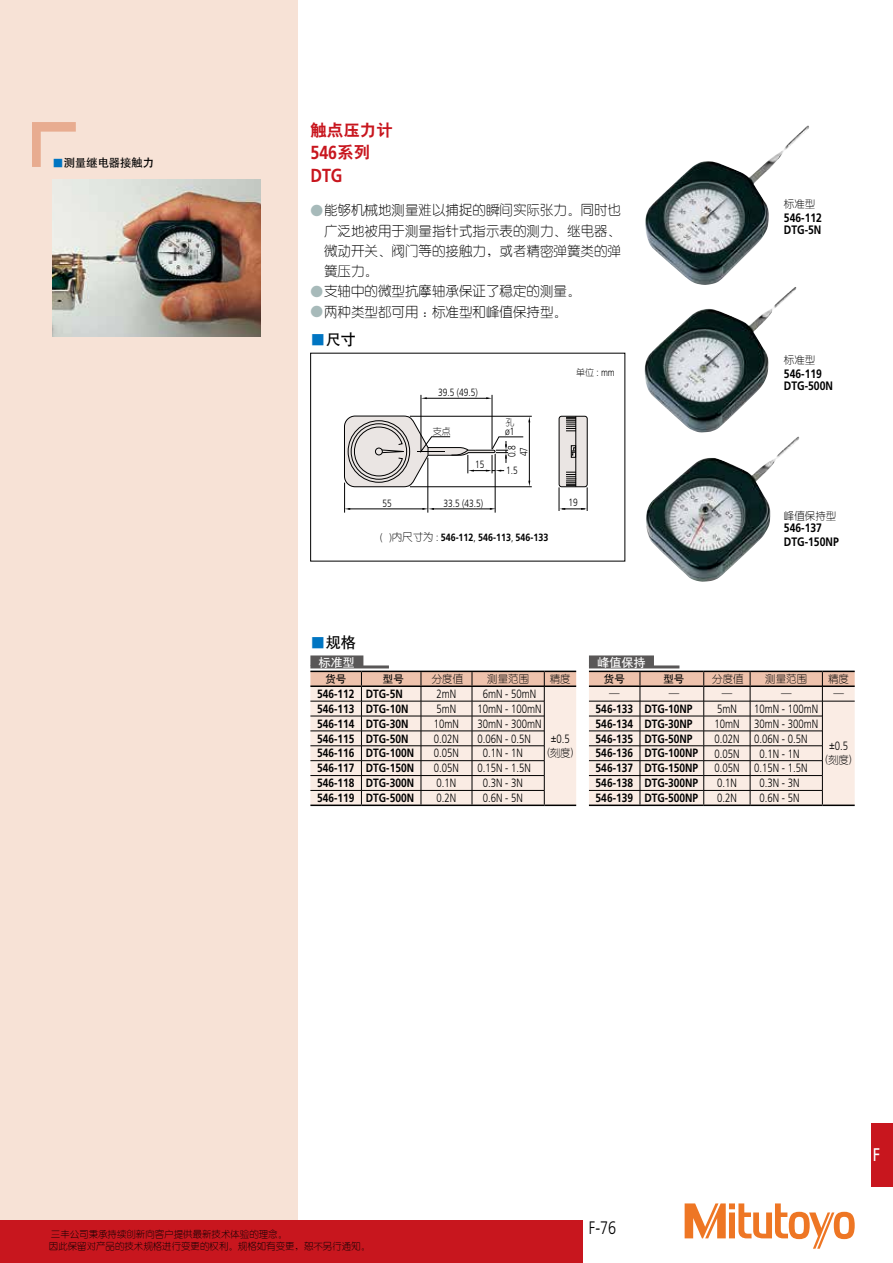
<style>
.page{position:relative;width:893px;height:1263px;background:#fff}
.page>*{position:absolute;margin:0;border:0;box-sizing:border-box;transform-origin:0 0}
.t1{font:700 18.9px/22.5px "Mitutoyo Frutiger";color:#c8161e}
.t2{font:18.3px "Mitutoyo Frutiger";color:#fff}
.t3{font:300 18px "Mitutoyo Frutiger";color:#000}
.t4{font:16.5px "H Yb 2 gj";color:#c8161e}
.t5{font:15px "H Yb 1 gj";color:#000}
.t6{font:13.5px/20.2px "H Ye 1 gj";color:#000;text-align:justify}
.t7{font:700 12.15px/11.7px "Mitutoyo Frutiger";color:#000}
.t8{font:700 12px "Mitutoyo Frutiger";color:#000}
.t9{font:300 12px "Mitutoyo Frutiger";color:#000}
.t10{font:12px "H Yb 1 gj";color:#fff}
.t11{font:11.25px "H Yb 1 gj";color:#000}
.t12{font:300 10.95px "Mitutoyo Frutiger";color:#000}
.t13{font:300 10.5px/11.9px "Mitutoyo Frutiger";color:#000}
.t14{font:10.5px "H Ye 1 gj";color:#000}
.t15{font:700 10.5px "Mitutoyo Frutiger";color:#000}
.t16{font:10.5px "H Yb 1 gj";color:#000}
.t17{font:300 10.35px "Mitutoyo Frutiger";color:#000}
.t18{font:9.45px/12px "H Ye 1 gj";color:#000}
.t19{font:9px "H Ye 1 gj";color:#000}
.s1{font-family:"Osaka";color:#0075c2}
.s2{font-family:"H Yb 2 gj";font-weight:400;font-size:16.5px}
.s3{font-family:"Osaka";font-size:12.75px;color:#a7baba}
.s4{font-family:"H Ye 1 gj";font-weight:400;font-size:9px}
.s5{font-weight:300}
.s6{font-family:"H Ye 1 gj";font-weight:400}
.s7{font-family:"H Ye 1 gj";font-weight:400;font-size:10.5px}
</style>
<div class="page">
<div style="left:0;top:0;width:298px;height:1242px;background:#f7e2d6"></div>
<div style="left:0;top:1220px;width:583px;height:43px;background:#c8161e"></div>
<div style="left:872px;top:1123px;width:21px;height:63px;background:#c8161e"></div>
<svg style="left:685px;top:1203px;width:170px;height:46px"></svg>
<svg style="left:32px;top:122px;width:44px;height:45px"></svg>
<img style="left:52px;top:179px;width:209px;height:158px">
<img style="left:645px;top:126px;width:164px;height:159px">
<img style="left:645px;top:287px;width:151px;height:146px">
<img style="left:646px;top:437px;width:153px;height:145px">
<div style="left:559px;top:416px;width:28px;height:71px;background:#eae5e3;border-radius:3px"></div>
<div style="left:559px;top:416px;width:29px;height:71px;border:1px solid #000;border-radius:3px"></div>
<hr style="left:575px;top:416px;width:1px;height:71px;background:#000">
<div style="left:571px;top:445px;width:5px;height:13px;border:1px solid #000"></div>
<svg style="left:571px;top:447px;width:5px;height:9px"></svg>
<svg style="left:566px;top:417px;width:10px;height:15px"></svg>
<svg style="left:559px;top:472px;width:29px;height:39px"></svg>
<hr style="left:344px;top:483px;width:1px;height:30px;background:#000">
<hr style="left:428px;top:458px;width:1px;height:55px;background:#000">
<hr style="left:495px;top:454px;width:1px;height:59px;background:#000">
<hr style="left:432px;top:509px;width:60px;height:1px;background:#000">
<svg style="left:490px;top:508px;width:6px;height:2px"></svg>
<hr style="left:348px;top:509px;width:76px;height:1px;background:#000">
<svg style="left:422px;top:508px;width:12px;height:2px"></svg>
<svg style="left:344px;top:508px;width:6px;height:2px"></svg>
<hr style="left:410px;top:486px;width:122px;height:1px;background:#000">
<hr style="left:410px;top:416px;width:122px;height:1px;background:#000">
<svg style="left:344px;top:394px;width:186px;height:93px"></svg>
<hr style="left:310px;top:804px;width:51px;height:2px;background:#000">
<hr style="left:361px;top:804px;width:60px;height:2px;background:#000">
<hr style="left:421px;top:804px;width:51px;height:2px;background:#000">
<hr style="left:472px;top:804px;width:72px;height:2px;background:#000">
<hr style="left:544px;top:804px;width:32px;height:2px;background:#000">
<svg style="left:310px;top:671px;width:266px;height:134px;background:#e4d4cb"></svg>
<div style="left:310px;top:655px;width:53px;height:11px;background:#595757"></div>
<hr style="left:310px;top:665px;width:79px;height:3px;background:#595757">
<hr style="left:589px;top:804px;width:51px;height:2px;background:#000">
<hr style="left:640px;top:804px;width:64px;height:2px;background:#000">
<hr style="left:704px;top:804px;width:46px;height:2px;background:#000">
<hr style="left:750px;top:804px;width:72px;height:2px;background:#000">
<hr style="left:822px;top:804px;width:33px;height:2px;background:#000">
<svg style="left:589px;top:671px;width:266px;height:134px;background:#e4d4cb"></svg>
<div style="left:589px;top:655px;width:65px;height:11px;background:#595757"></div>
<hr style="left:589px;top:665px;width:90px;height:3px;background:#595757">
<p class="t11" style="left:52px;top:157px;width:103px"><span class="s1">■</span>测量继电器接触力</p>
<p class="t4" style="left:310px;top:122px;width:84px">触点压力计</p>
<p class="t1" style="left:310px;top:141px;width:61px">546<span class="s2">系列<br></span>DTG</p>
<p class="t6" style="left:324px;top:200px;width:299px;text-indent:-14px"><span class="s3">●</span>能够机械地测量难以捕捉的瞬间实际张力。同时也广泛地被用于测量指针式指示表的测力、继电器、微动开关、阀门等的接触力，或者精密弹簧类的弹簧压力。</p>
<p class="t6" style="left:310px;top:281px;width:272px"><span class="s3">●</span>支轴中的微型抗摩轴承保证了稳定的测量。</p>
<p class="t6" style="left:310px;top:301px;width:258px"><span class="s3">●</span>两种类型都可用：标准型和峰值保持型。</p>
<p class="t5" style="left:310px;top:332px;width:47px"><span class="s1">■</span>尺寸</p>
<p class="t13" style="left:438px;top:386px;width:41px">39.5 (49.5)</p>
<p class="t19" style="left:433px;top:426px;width:19px">支点</p>
<p class="t13" style="left:475px;top:458px;width:11px">15</p>
<p class="t19" style="left:505px;top:417px;width:10px">孔</p>
<p class="t13" style="left:505px;top:426px;width:11px">ø1</p>
<p class="t13" style="left:506px;top:457px;width:13px;rotate:-90deg">0.8<br>47</p>
<p class="t13" style="left:506px;top:464px;width:13px">1.5</p>
<p class="t17" style="left:576px;top:366px;width:40px"><span class="s4">单位</span> : mm</p>
<p class="t13" style="left:443px;top:497px;width:41px">33.5 (43.5)</p>
<p class="t13" style="left:382px;top:497px;width:11px">55</p>
<p class="t13" style="left:568px;top:497px;width:11px">19</p>
<p class="t15" style="left:380px;top:531px;width:170px"><span class="s5">( )</span><span class="s6">内尺寸为</span> <span class="s5">:</span> 546-112<span class="s5">,</span> 546-113<span class="s5">,</span> 546-133</p>
<p class="t14" style="left:784px;top:199px;width:33px">标准型</p>
<p class="t7" style="left:784px;top:212px;width:40px">546-112<br>DTG-5N</p>
<p class="t14" style="left:784px;top:354px;width:33px">标准型</p>
<p class="t7" style="left:784px;top:368px;width:51px">546-119<br>DTG-500N</p>
<p class="t14" style="left:784px;top:510px;width:54px">峰值保持型</p>
<p class="t7" style="left:784px;top:521px;width:56px;line-height:13.8px">546-137<br>DTG-150NP</p>
<p class="t5" style="left:310px;top:634px;width:47px"><span class="s1">■</span>规格</p>
<p class="t10" style="left:319px;top:656px;width:37px">标准型</p>
<p class="t16" style="left:325px;top:673px;width:22px">货号</p>
<p class="t16" style="left:383px;top:673px;width:22px">型号</p>
<p class="t14" style="left:432px;top:673px;width:33px">分度值</p>
<p class="t14" style="left:487px;top:673px;width:43px">测量范围</p>
<p class="t14" style="left:550px;top:673px;width:22px">精度</p>
<p class="t8" style="left:317px;top:687px;width:87px">546-112 DTG-5N</p>
<p class="t9" style="left:437px;top:687px;width:21px">2mN</p>
<p class="t9" style="left:483px;top:687px;width:55px">6mN - 50mN</p>
<p class="t9" style="left:551px;top:732px;width:21px">±0.5</p>
<p class="t12" style="left:547px;top:746px;width:27px">(<span class="s7">刻度</span>)</p>
<p class="t8" style="left:317px;top:701px;width:93px">546-113 DTG-10N</p>
<p class="t9" style="left:437px;top:702px;width:21px">5mN</p>
<p class="t9" style="left:477px;top:702px;width:66px">10mN - 100mN</p>
<p class="t8" style="left:317px;top:716px;width:93px">546-114 DTG-30N</p>
<p class="t9" style="left:434px;top:717px;width:27px">10mN</p>
<p class="t9" style="left:477px;top:717px;width:66px">30mN - 300mN</p>
<p class="t8" style="left:317px;top:731px;width:93px">546-115 DTG-50N</p>
<p class="t9" style="left:434px;top:731px;width:27px">0.02N</p>
<p class="t9" style="left:477px;top:731px;width:55px">0.06N - 0.5N</p>
<p class="t8" style="left:317px;top:746px;width:98px">546-116 DTG-100N</p>
<p class="t9" style="left:434px;top:746px;width:27px">0.05N</p>
<p class="t9" style="left:483px;top:746px;width:42px">0.1N - 1N</p>
<p class="t8" style="left:317px;top:761px;width:98px">546-117 DTG-150N</p>
<p class="t9" style="left:434px;top:761px;width:27px">0.05N</p>
<p class="t9" style="left:477px;top:761px;width:55px">0.15N - 1.5N</p>
<p class="t8" style="left:317px;top:776px;width:98px">546-118 DTG-300N</p>
<p class="t9" style="left:437px;top:776px;width:21px">0.1N</p>
<p class="t9" style="left:483px;top:776px;width:42px">0.3N - 3N</p>
<p class="t8" style="left:317px;top:790px;width:98px">546-119 DTG-500N</p>
<p class="t9" style="left:437px;top:791px;width:21px">0.2N</p>
<p class="t9" style="left:483px;top:791px;width:42px">0.6N - 5N</p>
<p class="t10" style="left:597px;top:656px;width:49px">峰值保持</p>
<p class="t16" style="left:604px;top:673px;width:22px">货号</p>
<p class="t16" style="left:663px;top:673px;width:22px">型号</p>
<p class="t14" style="left:712px;top:673px;width:33px">分度值</p>
<p class="t14" style="left:765px;top:673px;width:44px">测量范围</p>
<p class="t14" style="left:828px;top:673px;width:22px">精度</p>
<p class="t14" style="left:609px;top:689px;width:12px">—</p>
<p class="t14" style="left:669px;top:689px;width:12px">—</p>
<p class="t14" style="left:722px;top:689px;width:12px">—</p>
<p class="t14" style="left:781px;top:689px;width:12px">—</p>
<p class="t14" style="left:833px;top:689px;width:12px">—</p>
<p class="t8" style="left:596px;top:701px;width:98px">546-133 DTG-10NP</p>
<p class="t9" style="left:717px;top:702px;width:21px">5mN</p>
<p class="t9" style="left:754px;top:702px;width:66px">10mN - 100mN</p>
<p class="t9" style="left:829px;top:739px;width:21px">±0.5</p>
<p class="t12" style="left:826px;top:753px;width:27px">(<span class="s7">刻度</span>)</p>
<p class="t8" style="left:596px;top:716px;width:98px">546-134 DTG-30NP</p>
<p class="t9" style="left:714px;top:717px;width:105px">10mN 30mN - 300mN</p>
<p class="t8" style="left:596px;top:731px;width:98px">546-135 DTG-50NP</p>
<p class="t9" style="left:714px;top:731px;width:95px">0.02N 0.06N - 0.5N</p>
<p class="t8" style="left:596px;top:746px;width:104px">546-136 DTG-100NP</p>
<p class="t9" style="left:714px;top:746px;width:27px">0.05N</p>
<p class="t9" style="left:759px;top:746px;width:42px">0.1N - 1N</p>
<p class="t8" style="left:596px;top:761px;width:104px">546-137 DTG-150NP</p>
<p class="t9" style="left:714px;top:761px;width:95px">0.05N 0.15N - 1.5N</p>
<p class="t8" style="left:596px;top:776px;width:104px">546-138 DTG-300NP</p>
<p class="t9" style="left:717px;top:776px;width:21px">0.1N</p>
<p class="t9" style="left:759px;top:776px;width:42px">0.3N - 3N</p>
<p class="t8" style="left:596px;top:790px;width:104px">546-139 DTG-500NP</p>
<p class="t9" style="left:717px;top:791px;width:21px">0.2N</p>
<p class="t9" style="left:759px;top:791px;width:42px">0.6N - 5N</p>
<p class="t18" style="left:49px;top:1228px;width:323px">三丰公司秉承持续创新向客户提供最新技术体验的理念。<br>因此保留对产品的技术规格进行变更的权利。规格如有变更，恕不另行通知。</p>
<p class="t3" style="left:589px;top:1217px;width:29px">F-76</p>
<h2 class="t2" style="left:873px;top:1144px;width:9px">F</h2>
</div>
